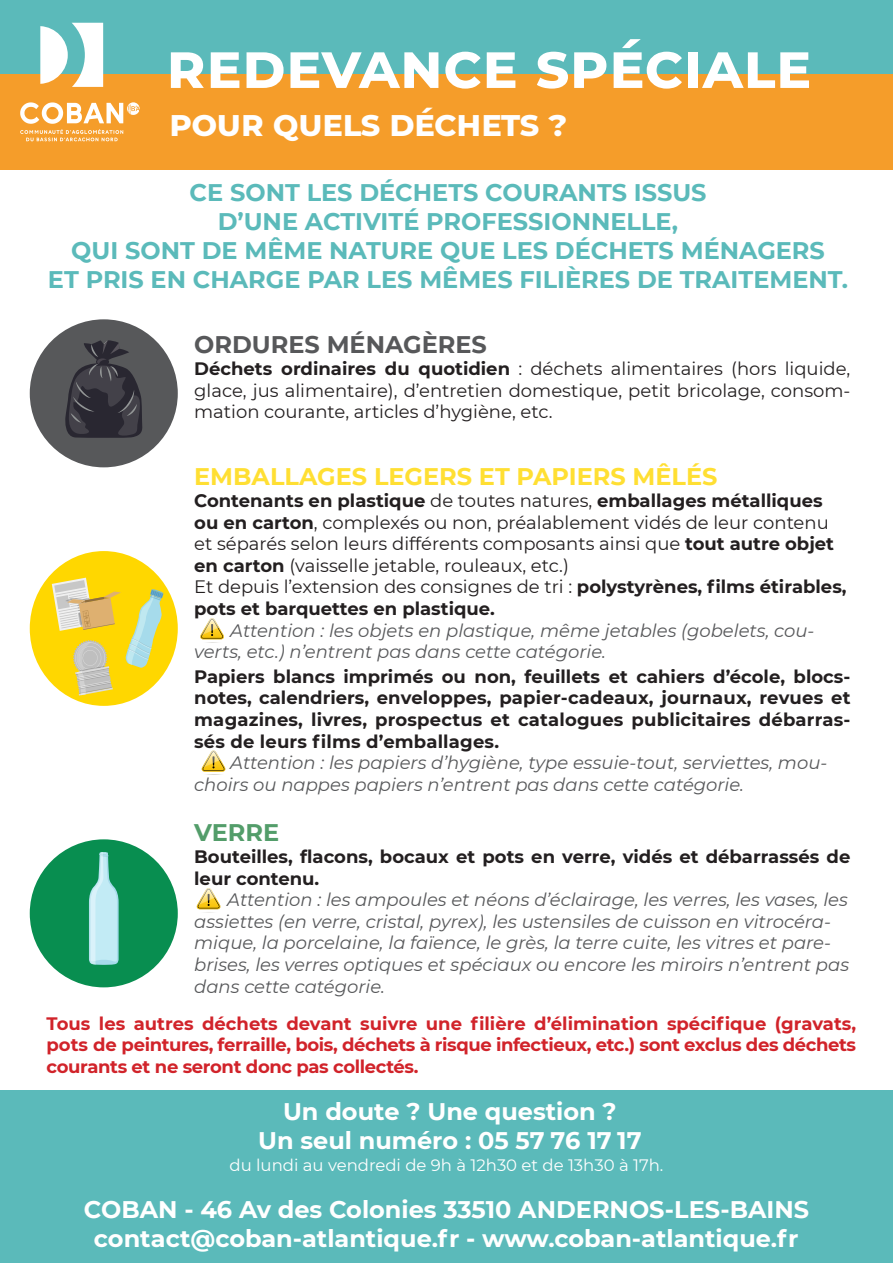
<style>
.page{position:relative;width:893px;height:1263px;background:#fff}
.page>*{position:absolute;margin:0;border:0;box-sizing:border-box;transform-origin:0 0}
.t1{font:700 61.95px "Montserrat";letter-spacing:.04em;color:#fff}
.t2{font:700 36.15px "Montserrat";letter-spacing:.005em;color:#fff}
.t3{font:700 24px "Montserrat";color:#5bbaba}
.t4{font:700 24px/28.8px "Montserrat";color:#fff;text-align:center}
.t5{font:700 24px "Montserrat";color:#ffdf33}
.t6{font:700 24px "Montserrat";color:#57585a}
.t7{font:700 24px "Montserrat";color:#539d6a}
.t8{font:italic 18px/21.6px "Montserrat";color:#57585a}
.t9{font:18px/21.6px "Montserrat";color:#231f20;text-align:justify}
.t10{font:700 18px/21.6px "Montserrat";color:#231f20}
.t11{font:700 18px/21.6px "Montserrat";letter-spacing:-.02em;color:#d1232a;text-align:justify}
.t12{font:16.5px "Montserrat";color:#fff}
.s1{font-weight:700}
.s2{font-weight:400}
</style>
<div class="page">
<div style="left:0;top:0;width:893px;height:91px;background:#5bbaba"></div>
<div style="left:0;top:1091px;width:893px;height:172px;background:#5bbaba"></div>
<div style="left:0;top:74px;width:893px;height:96px;background:#f59d2a"></div>
<svg style="left:40px;top:23px;width:63px;height:64px"></svg>
<svg style="left:20px;top:102px;width:120px;height:39px"></svg>
<div style="left:30px;top:319px;width:148px;height:148px;background:#57585a;border-radius:50%"></div>
<svg style="left:65px;top:340px;width:78px;height:98px"></svg>
<div style="left:30px;top:551px;width:148px;height:155px;background:#ffd700;border-radius:50%"></div>
<svg style="left:52px;top:578px;width:112px;height:117px"></svg>
<div style="left:30px;top:839px;width:148px;height:148px;background:#088e50;border-radius:50%"></div>
<svg style="left:89px;top:852px;width:30px;height:113px"></svg>
<hr style="left:200px;top:641px;width:24px;height:2px;background:#2a2200;border-radius:50%">
<svg style="left:200px;top:618px;width:24px;height:21px"></svg>
<hr style="left:201px;top:773px;width:25px;height:2px;background:#2a2200;border-radius:50%">
<svg style="left:202px;top:750px;width:23px;height:22px"></svg>
<hr style="left:196px;top:911px;width:25px;height:2px;background:#2a2200;border-radius:50%">
<svg style="left:197px;top:888px;width:24px;height:21px"></svg>
<p class="t1" style="left:166px;top:21px;width:647px">redevance spéciale</p>
<p class="t2" style="left:169px;top:97px;width:400px">pour quels déchets ?</p>
<p class="t3" style="left:190px;top:175px;width:518px">CE SONT LES DÉCHETS COURANTS ISSUS</p>
<p class="t3" style="left:218px;top:204px;width:462px">D’UNE ACTIVITÉ PROFESSIONNELLE,</p>
<p class="t3" style="left:71px;top:233px;width:755px">QUI SONT DE MÊME NATURE QUE LES DÉCHETS MÉNAGERS</p>
<p class="t3" style="left:48px;top:262px;width:802px">ET PRIS EN CHARGE PAR LES MÊMES FILIÈRES DE TRAITEMENT.</p>
<p class="t6" style="left:194px;top:327px;width:294px">ORDURES MÉNAGÈRES</p>
<p class="t9" style="left:194px;top:357px;width:658px"><span class="s1">Déchets ordinaires du quotidien</span> : déchets alimentaires (hors liquide, glace, jus alimentaire), d’entretien domestique, petit bricolage, consom&shy;mation courante, articles d’hygiène, etc.</p>
<p class="t5" style="left:194px;top:459px;width:525px">EMBALLAGES LEGERS ET PAPIERS MÊLÉS</p>
<p class="t9" style="left:194px;top:489px;width:641px;text-align:left"><span class="s1">Contenants en plastique</span> de toutes natures, <span class="s1">emballages métalliques ou en carton</span>, complexés ou non, préalablement vidés de leur contenu et séparés selon leurs différents composants ainsi que <span class="s1">tout autre objet en carton</span> (vaisselle jetable, rouleaux, etc.)</p>
<p class="t10" style="left:194px;top:575px;width:654px"><span class="s2">Et depuis l’extension des consignes de tri :</span> polystyrènes, films étirables, pots et barquettes en plastique.</p>
<p class="t8" style="left:194px;top:619px;width:622px;text-indent:36px">Attention : les objets en plastique, même jetables (gobelets, cou&shy;verts, etc.) n’entrent pas dans cette catégorie.</p>
<p class="t10" style="left:194px;top:665px;width:658px;text-align:justify">Papiers blancs imprimés ou non, feuillets et cahiers d’école, blocs&shy;notes, calendriers, enveloppes, papier-cadeaux, journaux, revues et magazines, livres, prospectus et catalogues publicitaires débarras&shy;sés de leurs films d’emballages.</p>
<p class="t8" style="left:194px;top:751px;width:635px;text-indent:36px">Attention : les papiers d’hygiène, type essuie-tout, serviettes, mou&shy;choirs ou nappes papiers n’entrent pas dans cette catégorie.</p>
<p class="t7" style="left:194px;top:816px;width:87px">VERRE</p>
<p class="t10" style="left:194px;top:845px;width:658px">Bouteilles, flacons, bocaux et pots en verre, vidés et débarrassés de leur contenu.</p>
<p class="t8" style="left:194px;top:888px;width:656px;text-indent:33px">Attention : les ampoules et néons d’éclairage, les verres, les vases, les assiettes (en verre, cristal, pyrex), les ustensiles de cuisson en vitrocéra&shy;mique, la porcelaine, la faïence, le grès, la terre cuite, les vitres et pare&shy;brises, les verres optiques et spéciaux ou encore les miroirs n’entrent pas dans cette catégorie.</p>
<p class="t11" style="left:47px;top:1012px;width:811px">Tous les autres déchets devant suivre une filière d’élimination spécifique (gravats, pots de peintures, ferraille, bois, déchets à risque infectieux, etc.) sont exclus des déchets courants et ne seront donc pas collectés.</p>
<p class="t4" style="left:258px;top:1096px;width:385px">Un doute ? Une question ?<br>Un seul numéro : 05 57 76 17 17</p>
<p class="t12" style="left:230px;top:1153px;width:435px">du lundi au vendredi de 9h à 12h30 et de 13h30 à 17h.</p>
<p class="t4" style="left:84px;top:1194px;width:727px">COBAN - 46 Av des Colonies 33510 ANDERNOS-LES-BAINS contact@coban-atlantique.fr - www.coban-atlantique.fr</p>
</div>
